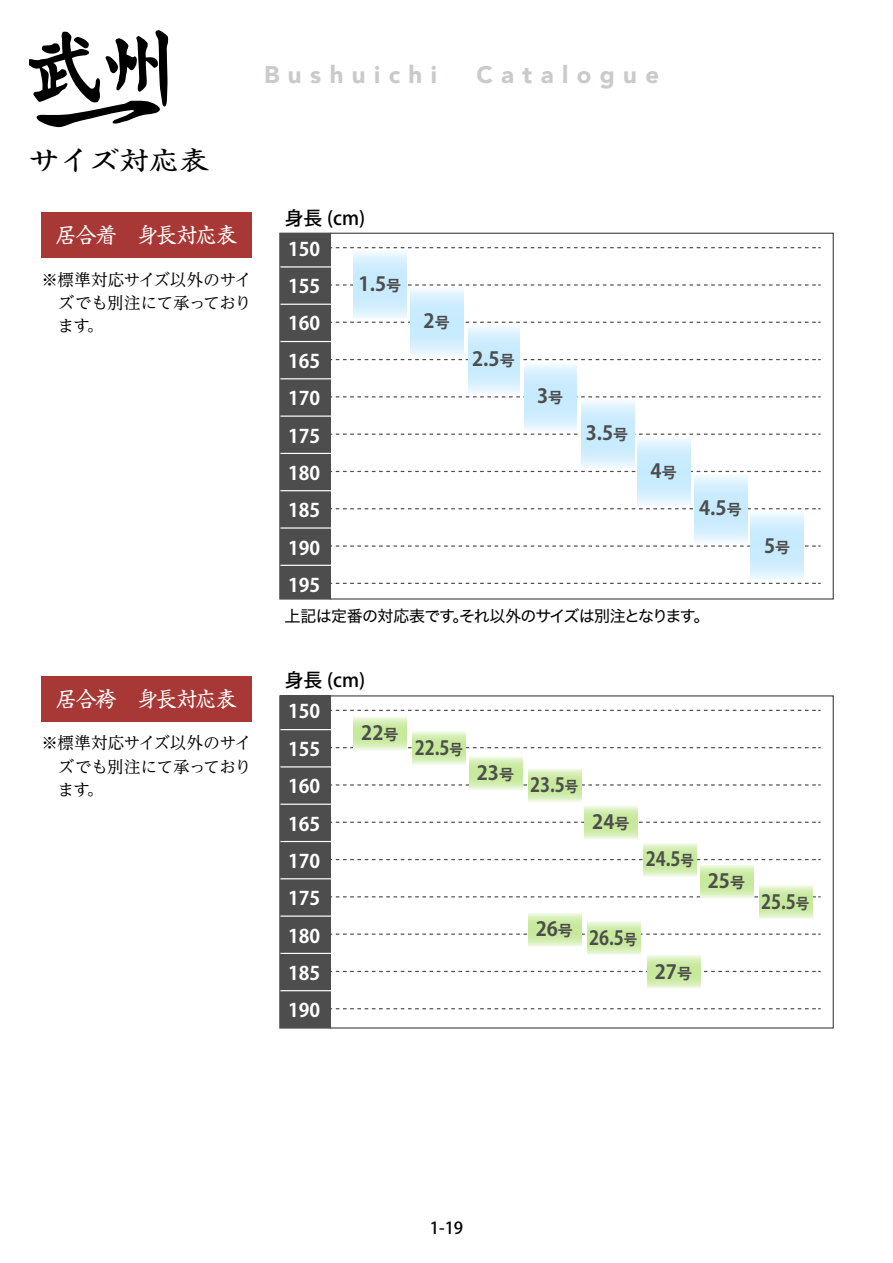
<style>
.page{position:relative;width:893px;height:1263px;background:#fff}
.page>*{position:absolute;margin:0;border:0;box-sizing:border-box;transform-origin:0 0}
.t1{font:25.5px "Shinsei Kai Pro CBSK1";color:#000;scale:1.18 1}
.t2{font:900 24px "Avenir";letter-spacing:.35em;color:#c9caca}
.t3{font:21px "Shinsei Kai Pr 5 CBSK1";letter-spacing:-.055em;color:#fff}
.t4{font:700 19.5px "Koz Go Pro";color:#4d4d4d}
.t5{font:700 19.5px "Koz Go Pro";color:#4d4d4d;scale:.9 1}
.t6{font:500 18.9px "Koz Go Pro";color:#000}
.t7{font:700 18.75px/37.3px "Koz Go Pro";color:#fff;text-align:justify}
.t8{font:16.5px/23.4px "UD Reimin Pro";letter-spacing:-.015em;color:#000;text-align:justify}
.t9{font:500 16.5px "Koz Go Pr 6 N";color:#000}
.t10{font:15.9px "Hira Kaku Std N W4";letter-spacing:-.045em;color:#000}
.s1{font-size:15px}
</style>
<div class="page">
<svg style="left:29px;top:30px;width:139px;height:97px"></svg>
<div style="left:41px;top:213px;width:210px;height:45px;background:#a73835"></div>
<div style="left:41px;top:676px;width:210px;height:45px;background:#a73835"></div>
<div style="left:280px;top:233px;width:50px;height:366px;background:#4d4d4d"></div>
<div style="left:279px;top:233px;width:52px;height:367px;border:1px solid #4d4d4d"></div>
<svg style="left:331px;top:247px;width:490px;height:1px"></svg>
<svg style="left:331px;top:284px;width:490px;height:2px"></svg>
<svg style="left:331px;top:322px;width:490px;height:1px"></svg>
<svg style="left:331px;top:359px;width:490px;height:1px"></svg>
<svg style="left:331px;top:396px;width:490px;height:1px"></svg>
<svg style="left:331px;top:434px;width:490px;height:1px"></svg>
<svg style="left:331px;top:471px;width:490px;height:1px"></svg>
<svg style="left:331px;top:508px;width:490px;height:1px"></svg>
<svg style="left:331px;top:545px;width:490px;height:2px"></svg>
<svg style="left:331px;top:583px;width:490px;height:1px"></svg>
<svg style="left:354px;top:252px;width:53px;height:66px"></svg>
<svg style="left:410px;top:289px;width:53px;height:67px"></svg>
<svg style="left:468px;top:327px;width:52px;height:66px"></svg>
<svg style="left:525px;top:364px;width:51px;height:66px"></svg>
<svg style="left:581px;top:401px;width:53px;height:67px"></svg>
<svg style="left:638px;top:438px;width:53px;height:67px"></svg>
<svg style="left:694px;top:476px;width:53px;height:66px"></svg>
<svg style="left:751px;top:513px;width:53px;height:67px"></svg>
<hr style="left:280px;top:266px;width:51px;height:2px;background:#fff">
<hr style="left:280px;top:304px;width:51px;height:1px;background:#fff">
<hr style="left:280px;top:341px;width:51px;height:1px;background:#fff">
<hr style="left:280px;top:378px;width:51px;height:1px;background:#fff">
<hr style="left:280px;top:415px;width:51px;height:2px;background:#fff">
<hr style="left:280px;top:453px;width:51px;height:1px;background:#fff">
<hr style="left:280px;top:490px;width:51px;height:1px;background:#fff">
<hr style="left:280px;top:527px;width:51px;height:2px;background:#fff">
<hr style="left:280px;top:565px;width:51px;height:1px;background:#fff">
<div style="left:280px;top:696px;width:50px;height:332px;background:#4d4d4d"></div>
<div style="left:279px;top:695px;width:52px;height:333px;border:1px solid #4d4d4d"></div>
<svg style="left:331px;top:710px;width:490px;height:1px"></svg>
<svg style="left:331px;top:747px;width:490px;height:1px"></svg>
<svg style="left:331px;top:784px;width:490px;height:1px"></svg>
<svg style="left:331px;top:822px;width:490px;height:1px"></svg>
<svg style="left:331px;top:859px;width:490px;height:1px"></svg>
<svg style="left:331px;top:896px;width:490px;height:1px"></svg>
<svg style="left:331px;top:933px;width:490px;height:2px"></svg>
<svg style="left:331px;top:971px;width:490px;height:1px"></svg>
<svg style="left:331px;top:1008px;width:490px;height:1px"></svg>
<svg style="left:354px;top:717px;width:53px;height:33px"></svg>
<svg style="left:413px;top:731px;width:53px;height:34px"></svg>
<svg style="left:469px;top:756px;width:53px;height:34px"></svg>
<svg style="left:528px;top:768px;width:53px;height:34px"></svg>
<svg style="left:585px;top:806px;width:53px;height:34px"></svg>
<svg style="left:644px;top:843px;width:53px;height:34px"></svg>
<svg style="left:700px;top:865px;width:53px;height:33px"></svg>
<svg style="left:759px;top:885px;width:53px;height:34px"></svg>
<svg style="left:528px;top:913px;width:53px;height:34px"></svg>
<svg style="left:647px;top:955px;width:53px;height:34px"></svg>
<svg style="left:587px;top:921px;width:53px;height:34px"></svg>
<hr style="left:280px;top:729px;width:51px;height:1px;background:#fff">
<hr style="left:280px;top:766px;width:51px;height:1px;background:#fff">
<hr style="left:280px;top:804px;width:51px;height:1px;background:#fff">
<hr style="left:280px;top:841px;width:51px;height:1px;background:#fff">
<hr style="left:280px;top:878px;width:51px;height:1px;background:#fff">
<hr style="left:280px;top:915px;width:51px;height:2px;background:#fff">
<hr style="left:280px;top:953px;width:51px;height:1px;background:#fff">
<hr style="left:280px;top:990px;width:51px;height:1px;background:#fff">
<p class="t2" style="left:264px;top:54px;width:175px">Bushuichi</p>
<p class="t2" style="left:476px;top:54px;width:184px">Catalogue</p>
<h1 class="t1" style="left:29px;top:140px;width:154px">サイズ対応表</h1>
<p class="t3" style="left:56px;top:219px;width:183px">居合着　身長対応表</p>
<p class="t8" style="left:58px;top:267px;width:195px;text-indent:-17px">※標準対応サイズ以外のサイズでも別注にて承っております。</p>
<p class="t3" style="left:56px;top:682px;width:182px">居合袴　身長対応表</p>
<p class="t8" style="left:58px;top:731px;width:195px;text-indent:-17px">※標準対応サイズ以外のサイズでも別注にて承っております。</p>
<p class="t6" style="left:285px;top:205px;width:82px">身長 (cm)</p>
<p class="t7" style="left:288px;top:231px;width:34px">150<br>155<br>160<br>165<br>170<br>175<br>180<br>185<br>190<br>195</p>
<p class="t4" style="left:359px;top:271px;width:44px">1.5<span class="s1">号</span></p>
<p class="t4" style="left:424px;top:308px;width:28px">2<span class="s1">号</span></p>
<p class="t4" style="left:472px;top:346px;width:44px">2.5<span class="s1">号</span></p>
<p class="t4" style="left:537px;top:383px;width:28px">3<span class="s1">号</span></p>
<p class="t4" style="left:586px;top:421px;width:44px">3.5<span class="s1">号</span></p>
<p class="t4" style="left:651px;top:458px;width:28px">4<span class="s1">号</span></p>
<p class="t4" style="left:699px;top:496px;width:44px">4.5<span class="s1">号</span></p>
<p class="t10" style="left:285px;top:604px;width:426px">上記は定番の対応表です。それ以外のサイズは別注となります。</p>
<p class="t4" style="left:764px;top:533px;width:28px">5<span class="s1">号</span></p>
<p class="t6" style="left:285px;top:668px;width:82px">身長 (cm)</p>
<p class="t7" style="left:288px;top:694px;width:34px">150<br>155<br>160<br>165<br>170<br>175<br>180<br>185<br>190</p>
<p class="t4" style="left:361px;top:721px;width:39px">22<span class="s1">号</span></p>
<p class="t5" style="left:415px;top:735px;width:55px">22.5<span class="s1">号</span></p>
<p class="t4" style="left:477px;top:760px;width:39px">23<span class="s1">号</span></p>
<p class="t5" style="left:530px;top:772px;width:55px">23.5<span class="s1">号</span></p>
<p class="t4" style="left:592px;top:809px;width:39px">24<span class="s1">号</span></p>
<p class="t5" style="left:646px;top:847px;width:55px">24.5<span class="s1">号</span></p>
<p class="t4" style="left:536px;top:917px;width:39px">26<span class="s1">号</span></p>
<p class="t5" style="left:589px;top:925px;width:55px">26.5<span class="s1">号</span></p>
<p class="t4" style="left:655px;top:959px;width:39px">27<span class="s1">号</span></p>
<p class="t4" style="left:708px;top:869px;width:39px">25<span class="s1">号</span></p>
<p class="t5" style="left:761px;top:889px;width:55px">25.5<span class="s1">号</span></p>
<p class="t9" style="left:430px;top:1219px;width:35px">1-19</p>
</div>
